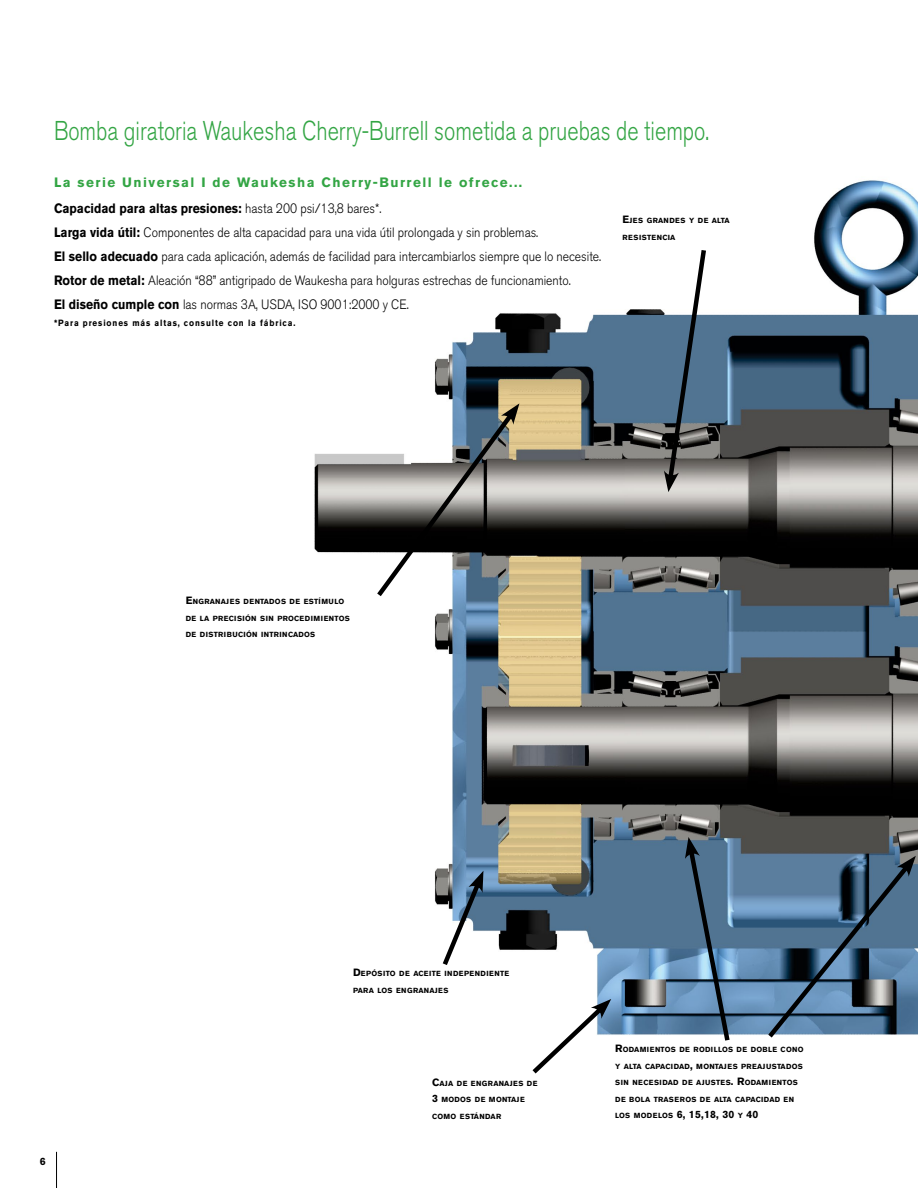
<style>
.page{position:relative;width:918px;height:1188px;background:#fff}
.page>*{position:absolute;margin:0;border:0;box-sizing:border-box;transform-origin:0 0}
.t1{font:300 27px "Akzidenz Grotesk BE";color:#33a544;scale:.8 1}
.t2{font:300 13.5px/24px "Akzidenz Grotesk BE";color:#000;scale:.9 1}
.t3{font:700 13.5px "Akzidenz Grotesk BE";letter-spacing:.11em;color:#33a544}
.t4{font:700 10.5px "Akzidenz Grotesk BE";letter-spacing:.02em;color:#000}
.t5{font:700 10.5px "Akzidenz Grotesk BE";color:#000}
.t6{font:700 9px "Akzidenz Grotesk BE";letter-spacing:.11em;color:#000;scale:.9 1}
.t7{font:700 7.35px "Akzidenz Grotesk BE";letter-spacing:.03em;color:#000}
.t8{font:700 7.35px "Akzidenz Grotesk BE";letter-spacing:.05em;color:#000}
.t9{font:700 7.35px "Akzidenz Grotesk BE";letter-spacing:.06em;color:#000}
.s1{font-weight:700}
.s2{font-size:10.5px}
.s3{font-size:7.35px}
</style>
<div class="page">
<hr style="left:56px;top:1152px;width:1px;height:36px;background:#000">
<img style="left:314px;top:180px;width:603px;height:855px">
<svg style="left:664px;top:245px;width:45px;height:247px"></svg>
<svg style="left:764px;top:856px;width:152px;height:182px"></svg>
<svg style="left:685px;top:837px;width:48px;height:204px"></svg>
<svg style="left:373px;top:403px;width:146px;height:198px"></svg>
<svg style="left:528px;top:999px;width:83px;height:75px"></svg>
<svg style="left:439px;top:871px;width:46px;height:99px"></svg>
<h1 class="t1" style="left:54px;top:116px;width:820px">Bomba giratoria Waukesha Cherry-Burrell sometida a pruebas de tiempo.</h1>
<p class="t3" style="left:54px;top:174px;width:470px">La serie Universal I de Waukesha Cherry-Burrell le ofrece...</p>
<p class="t2" style="left:54px;top:197px;width:610px"><span class="s1">Capacidad para altas presiones:</span> hasta 200 psi/13,8 bares*.<br><span class="s1">Larga vida útil:</span> Componentes de alta capacidad para una vida útil prolongada y sin problemas.<br><span class="s1">El sello adecuado</span> para cada aplicación, además de facilidad para intercambiarlos siempre que lo necesite.<br><span class="s1">Rotor de metal:</span> Aleación “88” antigripado de Waukesha para holguras estrechas de funcionamiento.<br><span class="s1">El diseño cumple con</span> las normas 3A, USDA, ISO 9001:2000 y CE.</p>
<p class="t6" style="left:54px;top:317px;width:270px">*Para presiones más altas, consulte con la fábrica.</p>
<p class="t8" style="left:622px;top:216px;width:109px"><span class="s2">E</span>JES GRANDES Y DE ALTA</p>
<p class="t9" style="left:622px;top:233px;width:55px">RESISTENCIA</p>
<p class="t7" style="left:186px;top:597px;width:160px"><span class="s2">E</span>NGRANAJES DENTADOS DE ESTÍMULO</p>
<p class="t8" style="left:186px;top:614px;width:166px">DE LA PRECISIÓN SIN PROCEDIMIENTOS</p>
<p class="t8" style="left:186px;top:630px;width:131px">DE DISTRIBUCIÓN INTRINCADOS</p>
<p class="t5" style="left:40px;top:1155px;width:7px">6</p>
<p class="t8" style="left:353px;top:969px;width:158px"><span class="s2">D</span>EPÓSITO DE ACEITE INDEPENDIENTE</p>
<p class="t7" style="left:353px;top:986px;width:97px">PARA LOS ENGRANAJES</p>
<p class="t7" style="left:432px;top:1079px;width:107px"><span class="s2">C</span>AJA DE ENGRANAJES DE</p>
<p class="t7" style="left:432px;top:1096px;width:94px"><span class="s2">3</span> MODOS DE MONTAJE</p>
<p class="t7" style="left:432px;top:1112px;width:71px">COMO ESTÁNDAR</p>
<p class="t7" style="left:615px;top:1045px;width:190px"><span class="s2">R</span>ODAMIENTOS DE RODILLOS DE DOBLE CONO</p>
<p class="t7" style="left:615px;top:1062px;width:189px">Y ALTA CAPACIDAD<span class="s2">,</span> MONTAJES PREAJUSTADOS</p>
<p class="t8" style="left:615px;top:1078px;width:184px">SIN NECESIDAD DE AJUSTES<span class="s2">. R</span>ODAMIENTOS</p>
<p class="t7" style="left:615px;top:1095px;width:181px">DE BOLA TRASEROS DE ALTA CAPACIDAD EN</p>
<p class="t4" style="left:615px;top:1108px;width:145px"><span class="s3">LOS MODELOS</span> 6, 15,18, 30 <span class="s3">Y</span> 40</p>
</div>
